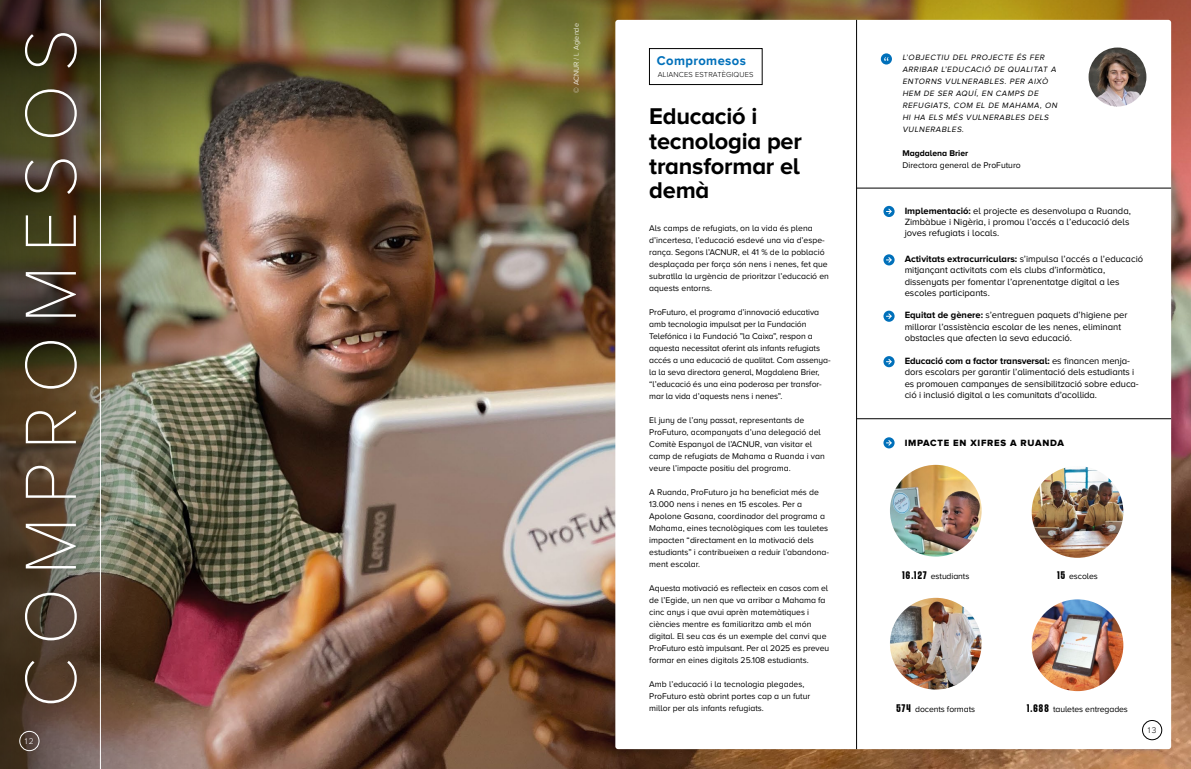
<style>
.page{position:relative;width:1191px;height:769px;background:#fff}
.page>*{position:absolute;margin:0;border:0;box-sizing:border-box;transform-origin:0 0}
.t1{font:100 75.1px "Proxima Nova A";letter-spacing:.17em;color:#fff}
.t2{font:700 23.6px/24.5px "Proxima Nova A";letter-spacing:-.01em;color:#000}
.t3{font:700 13.2px "Proxima Nova A";letter-spacing:.03em;color:#0070ba}
.t4{font:9.4px/11.3px "Proxima Nova A";color:#000}
.t5{font:9.4px "Proxima Nova A Extrabld";letter-spacing:.08em;color:#000}
.t6{font:8.6px/12px "Proxima Nova A";color:#000}
.t7{font:700 8.6px "Proxima Nova A";color:#000}
.t8{font:300 8.5px "Proxima Nova";color:#fff}
.t9{font:300 8.5px "Proxima Nova";color:#000}
.t10{font:italic 8px/12px "Proxima Nova A";color:#000}
.t11{font:300 7.5px "Proxima Nova A";letter-spacing:.02em;color:#000}
.t12{font:7.5px "Proxima Nova A";color:#fff;scale:.96 1}
.s1{font-weight:700}
.s2{font-family:"Thunder Bold LC";font-size:11px}
</style>
<div class="page">
<img style="left:230px;top:177px;width:961px;height:591px">
<img style="left:230px;top:0;width:961px;height:177px">
<img style="left:0;top:0;width:230px;height:768px">
<hr style="left:100px;top:0;width:1px;height:768px;background:#fff">
<div style="left:20px;top:730px;width:19px;height:20px;border:1px solid #fff;border-radius:50%"></div>
<div style="left:615px;top:20px;width:556px;height:728px;background:#fff;border-radius:3px"></div>
<hr style="left:856px;top:418px;width:315px;height:1px;background:#000">
<hr style="left:856px;top:188px;width:315px;height:1px;background:#000">
<hr style="left:856px;top:20px;width:1px;height:728px;background:#000">
<div style="left:883px;top:206px;width:11px;height:11px;background:#0070ba;border-radius:50%"></div>
<svg style="left:886px;top:208px;width:6px;height:6px"></svg>
<svg style="left:883px;top:254px;width:11px;height:11px"></svg>
<svg style="left:886px;top:256px;width:6px;height:7px"></svg>
<svg style="left:883px;top:310px;width:11px;height:11px"></svg>
<svg style="left:886px;top:313px;width:6px;height:6px"></svg>
<div style="left:883px;top:356px;width:11px;height:11px;background:#0070ba;border-radius:50%"></div>
<svg style="left:886px;top:359px;width:6px;height:6px"></svg>
<div style="left:883px;top:437px;width:11px;height:11px;background:#0070ba;border-radius:50%"></div>
<svg style="left:886px;top:440px;width:6px;height:6px"></svg>
<div style="left:1142px;top:720px;width:20px;height:19px;border:1px solid #000;border-radius:50%"></div>
<div style="left:649px;top:48px;width:113px;height:37px;border:1px solid #000"></div>
<img style="left:890px;top:597px;width:91px;height:92px;border-radius:46px">
<img style="left:1031px;top:599px;width:92px;height:91px;border-radius:46px">
<img style="left:890px;top:464px;width:91px;height:92px;border-radius:46px">
<img style="left:1031px;top:466px;width:92px;height:91px;border-radius:45px">
<img style="left:1088px;top:47px;width:58px;height:59px">
<div style="left:881px;top:53px;width:11px;height:11px;background:#0070ba;border-radius:50%"></div>
<svg style="left:884px;top:57px;width:4px;height:4px"></svg>
<div style="left:2px;top:10px;width:98px;height:716px;background:#000;opacity:.75"></div>
<h1 class="t1" style="left:10px;top:707px;width:680px;rotate:-90deg">COMPROMESOS</h1>
<p class="t8" style="left:25px;top:734px;width:10px">12</p>
<p class="t12" style="left:572px;top:93px;width:74px;rotate:-90deg">© ACNUR / l. Agiende</p>
<h3 class="t3" style="left:657px;top:53px;width:90px">Compromesos</h3>
<p class="t11" style="left:658px;top:70px;width:97px">ALIANCES ESTRATÈGIQUES</p>
<h2 class="t2" style="left:649px;top:104px;width:154px">Educació i tecnologia per transformar el demà</h2>
<p class="t6" style="left:649px;top:221px;width:181px">Als camps de refugiats, on la vida és plena d’incertesa, l’educació esdevé una via d’espe&shy;rança. Segons l’ACNUR, el 41 % de la població desplaçada per força són nens i nenes, fet que subratlla la urgència de prioritzar l’educació en aquests entorns.</p>
<p class="t6" style="left:649px;top:305px;width:183px">ProFuturo, el programa d’innovació educativa amb tecnologia impulsat per la Fundación Telefónica i la Fundació ”la Caixa”, respon a aquesta necessitat oferint als infants refugiats accés a una educació de qualitat. Com assenya&shy;la la seva directora general, Magdalena Brier, “l’educació és una eina poderosa per transfor&shy;mar la vida d’aquests nens i nenes”.</p>
<p class="t6" style="left:649px;top:413px;width:177px">El juny de l’any passat, representants de ProFuturo, acompanyats d’una delegació del Comitè Espanyol de l’ACNUR, van visitar el camp de refugiats de Mahama a Ruanda i van veure l’impacte positiu del programa.</p>
<p class="t6" style="left:649px;top:485px;width:181px">A Ruanda, ProFuturo ja ha beneficiat més de 13.000 nens i nenes en 15 escoles. Per a Apolone Gasana, coordinador del programa a Mahama, eines tecnològiques com les tauletes impacten “directament en la motivació dels estudiants” i contribueixen a reduir l’abandona&shy;ment escolar.</p>
<p class="t6" style="left:649px;top:581px;width:181px">Aquesta motivació es reflecteix en casos com el de l’Egide, un nen que va arribar a Mahama fa cinc anys i que avui aprèn matemàtiques i ciències mentre es familiaritza amb el món digital. El seu cas és un exemple del canvi que ProFuturo està impulsant. Per al 2025 es preveu formar en eines digitals 25.108 estudiants.</p>
<p class="t6" style="left:649px;top:677px;width:163px">Amb l’educació i la tecnologia plegades,<br>ProFuturo està obrint portes cap a un futur millor per als infants refugiats.</p>
<p class="t10" style="left:902px;top:51px;width:158px">L’OBJECTIU DEL PROJECTE ÉS FER<br>ARRIBAR L’EDUCACIÓ DE QUALITAT A<br>ENTORNS VULNERABLES. PER AIXÒ<br>HEM DE SER AQUÍ, EN CAMPS DE<br>REFUGIATS, COM EL DE MAHAMA, ON<br>HI HA ELS MÉS VULNERABLES DELS<br>VULNERABLES.</p>
<p class="t7" style="left:902px;top:148px;width:67px">Magdalena Brier</p>
<p class="t6" style="left:902px;top:159px;width:120px">Directora general de ProFuturo</p>
<p class="t4" style="left:904px;top:205px;width:228px"><span class="s1">Implementació:</span> el projecte es desenvolupa a Ruanda,<br>Zimbàbue i Nigèria, i promou l’accés a l’educació dels joves refugiats i locals.</p>
<p class="t4" style="left:904px;top:253px;width:240px"><span class="s1">Activitats extracurriculars:</span> s’impulsa l’accés a l’educació mitjançant activitats com els clubs d’informàtica, dissenyats per fomentar l’aprenentatge digital a les escoles participants.</p>
<p class="t4" style="left:904px;top:309px;width:224px"><span class="s1">Equitat de gènere:</span> s’entreguen paquets d’higiene per millorar l’assistència escolar de les nenes, eliminant obstacles que afecten la seva educació.</p>
<p class="t4" style="left:904px;top:355px;width:236px"><span class="s1">Educació com a factor transversal:</span> es financen menja&shy;dors escolars per garantir l’alimentació dels estudiants i es promouen campanyes de sensibilització sobre educa&shy;ció i inclusió digital a les comunitats d’acollida.</p>
<p class="t5" style="left:904px;top:437px;width:161px">IMPACTE EN XIFRES A RUANDA</p>
<p class="t6" style="left:902px;top:570px;width:69px"><span class="s2">16.127</span> estudiants</p>
<p class="t6" style="left:1057px;top:570px;width:42px"><span class="s2">15</span> escoles</p>
<p class="t6" style="left:896px;top:703px;width:80px"><span class="s2">574</span> docents formats</p>
<p class="t6" style="left:1026px;top:703px;width:103px"><span class="s2">1.688</span> tauletes entregades</p>
<p class="t9" style="left:1147px;top:723px;width:10px">13</p>
</div>
